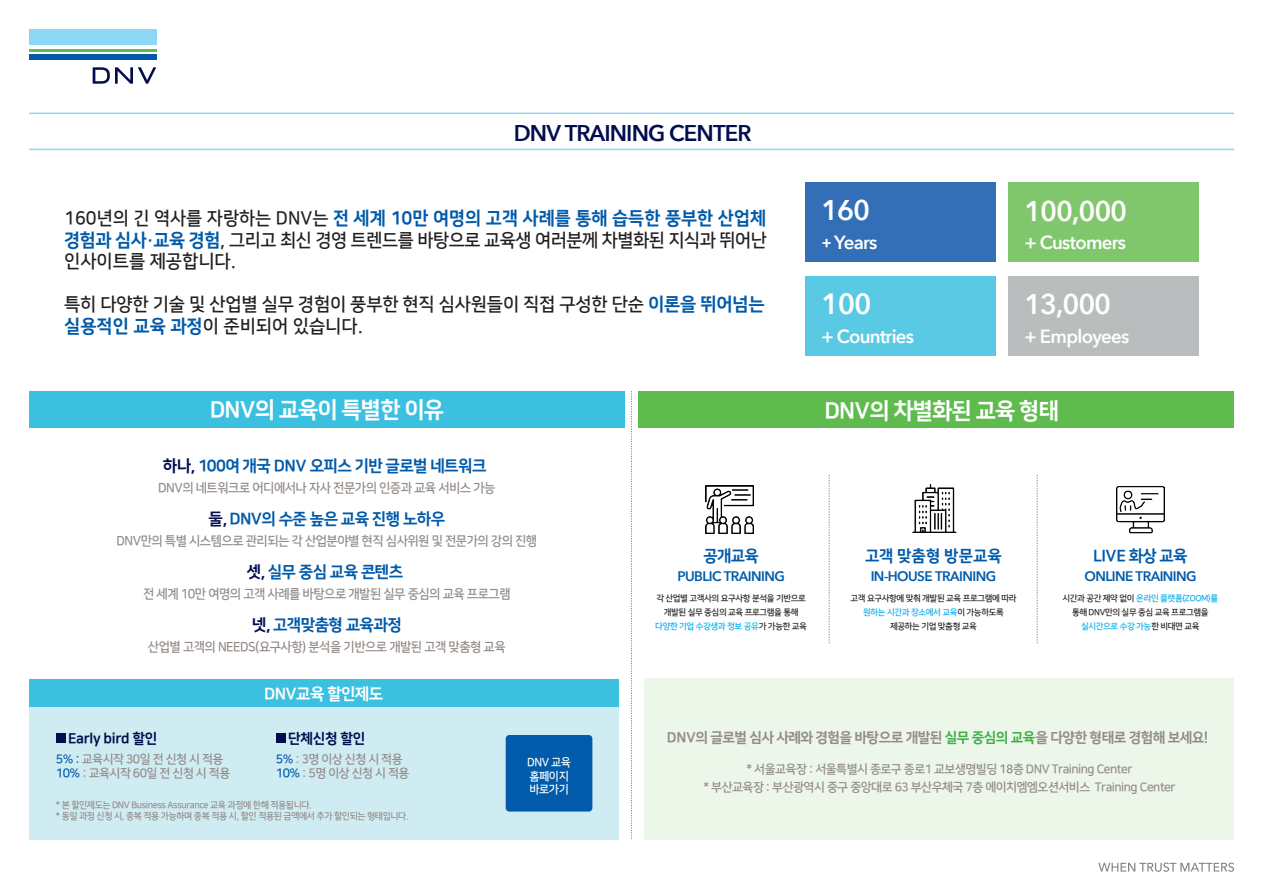
<style>
.page{position:relative;width:1263px;height:893px;background:#fff}
.page>*{position:absolute;margin:0;border:0;box-sizing:border-box;transform-origin:0 0}
.t1{font:600 29.25px "Avenir Next LT Pro";color:#fff}
.t2{font:600 28.5px "Avenir Next LT Pro";letter-spacing:-.04em;color:#fff}
.t3{font:22.8px "Nanum Square OTFEB";letter-spacing:-.04em;color:#fff}
.t4{font:600 22.8px "Avenir Next LT Pro";letter-spacing:-.04em;color:#010d4f}
.t5{font:600 19.05px "Avenir Next LT Pro";letter-spacing:-.04em;color:#fff}
.t6{font:18.3px/21.6px "Nanum Square OTFB";letter-spacing:-.01em;color:#231f20;text-align:justify;scale:.96 1}
.t7{font:18.3px/21.6px "Nanum Square OTFB";letter-spacing:-.01em;color:#231f20}
.t8{font:16.2px "Nanum Square OTFEB";letter-spacing:-.04em;color:#015aaa}
.t9{font:16.2px "Nanum Square OTFEB";letter-spacing:-.04em;color:#fff}
.t10{font:16.05px "Nanum Square OTFEB";letter-spacing:-.025em;color:#015aaa}
.t11{font:16.05px "Nanum Square OTFEB";color:#015aaa}
.t12{font:14.1px "Nanum Square OTFEB";letter-spacing:-.04em;color:#938b87}
.t13{font:14.1px "Nanum Square OTFEB";letter-spacing:-.025em;color:#010d4f}
.t14{font:600 13.8px "Avenir Next LT Pro";letter-spacing:-.04em;color:#015aaa}
.t15{font:13.05px "Nanum Square OTFB";letter-spacing:-.04em;color:#938b87;scale:.96 1}
.t16{font:12.3px/14.4px "Nanum Square OTFB";letter-spacing:-.04em;color:#938b87}
.t17{font:11.7px/13.6px "Nanum Square OTFB";letter-spacing:-.04em;color:#fff;scale:.96 1}
.t18{font:9.3px/10.9px "Nanum Square OTFB";letter-spacing:-.04em;color:#938b87;scale:.96 1}
.t19{font:8.7px/13.8px "Nanum Square OTFB";letter-spacing:-.04em;color:#231f20;text-align:center}
.s1{font-family:"Nanum Square OTFEB";color:#015aaa}
.s2{font-family:"DNV Display";font-weight:500}
.s3{color:#010d4f}
.s4{color:#00aeef}
.s5{color:#015aaa}
.s6{color:#40ae49}
</style>
<div class="page">
<div style="left:29px;top:29px;width:127px;height:15px;background:#8dd7f7"></div>
<hr style="left:29px;top:50px;width:127px;height:2px;background:#5fbb4e">
<div style="left:29px;top:55px;width:127px;height:5px;background:#015aaa"></div>
<svg style="left:93px;top:67px;width:63px;height:17px"></svg>
<svg style="left:1098px;top:863px;width:136px;height:9px"></svg>
<hr style="left:29px;top:113px;width:1205px;height:1px;background:#8dd7f7">
<hr style="left:29px;top:149px;width:1205px;height:1px;background:#8dd7f7">
<div style="left:639px;top:391px;width:595px;height:36px;background:#5fbb4e"></div>
<div style="left:29px;top:391px;width:595px;height:36px;background:#3cc0e0"></div>
<img style="left:706px;top:486px;width:48px;height:47px">
<svg style="left:829px;top:475px;width:1px;height:168px"></svg>
<svg style="left:1037px;top:475px;width:1px;height:168px"></svg>
<img style="left:912px;top:485px;width:45px;height:48px">
<img style="left:1116px;top:486px;width:48px;height:47px">
<div style="left:805px;top:183px;width:191px;height:79px;background:#326fb7"></div>
<div style="left:1008px;top:183px;width:191px;height:79px;background:#80c66d"></div>
<div style="left:805px;top:276px;width:191px;height:79px;background:#5ac9e4"></div>
<div style="left:1008px;top:276px;width:191px;height:79px;background:#b9bdbd"></div>
<svg style="left:631px;top:391px;width:1px;height:449px"></svg>
<div style="left:645px;top:679px;width:589px;height:161px;background:#ecf6e9"></div>
<div style="left:29px;top:706px;width:589px;height:134px;background:#d0ecf3"></div>
<div style="left:29px;top:679px;width:589px;height:27px;background:#3cc0e0"></div>
<div style="left:56px;top:733px;width:10px;height:10px;background:#010d4f"></div>
<div style="left:276px;top:733px;width:9px;height:10px;background:#010d4f"></div>
<div style="left:506px;top:735px;width:86px;height:76px;background:#015aaa;border-radius:4px"></div>
<p class="t4" style="left:514px;top:119px;width:239px">DNV TRAINING CENTER</p>
<p class="t6" style="left:64px;top:208px;width:733px">160년의 긴 역사를 자랑하는 DNV는 <span class="s1">전 세계 10만 여명의 고객 사례를 통해 습득한 풍부한 산업체 경험과 심사·교육 경험</span>, 그리고 최신 경영 트렌드를 바탕으로 교육생 여러분께 차별화된 지식과 뛰어난 인사이트를 제공합니다.</p>
<p class="t7" style="left:64px;top:294px;width:702px">특히 다양한 기술 및 산업별 실무 경험이 풍부한 현직 심사원들이 직접 구성한 단순 <span class="s1">이론을 뛰어넘는 실용적인 교육 과정</span>이 준비되어 있습니다.</p>
<p class="t2" style="left:821px;top:193px;width:50px">160</p>
<p class="t5" style="left:821px;top:231px;width:57px"><span class="s2">+</span> Years</p>
<p class="t1" style="left:821px;top:286px;width:52px">100</p>
<p class="t5" style="left:821px;top:325px;width:94px">+ Countries</p>
<p class="t2" style="left:1024px;top:193px;width:104px">100,000</p>
<p class="t5" style="left:1024px;top:231px;width:103px">+ Customers</p>
<p class="t2" style="left:1024px;top:287px;width:88px">13,000</p>
<p class="t5" style="left:1024px;top:324px;width:107px">+ Employees</p>
<p class="t3" style="left:210px;top:397px;width:236px">DNV의 교육이 특별한 이유</p>
<p class="t3" style="left:824px;top:398px;width:236px">DNV의 차별화된 교육 형태</p>
<p class="t8" style="left:163px;top:457px;width:325px"><span class="s3">하나,</span> 100여 개국 DNV 오피스 기반 글로벌 네트워크</p>
<p class="t15" style="left:158px;top:481px;width:353px">DNV의 네트워크로 어디에서나 자사 전문가의 인증과 교육 서비스 가능</p>
<p class="t8" style="left:208px;top:510px;width:238px"><span class="s3">둘,</span> DNV의 수준 높은 교육 진행 노하우</p>
<p class="t15" style="left:117px;top:534px;width:440px">DNV만의 특별 시스템으로 관리되는 각 산업분야별 현직 심사위원 및 전문가의 강의 진행</p>
<p class="t8" style="left:247px;top:563px;width:158px"><span class="s3">셋,</span> 실무 중심 교육 콘텐츠</p>
<p class="t15" style="left:143px;top:587px;width:384px">전 세계 10만 여명의 고객 사례를 바탕으로 개발된 실무 중심의 교육 프로그램</p>
<p class="t8" style="left:252px;top:616px;width:151px"><span class="s3">넷,</span> 고객맞춤형 교육과정</p>
<p class="t15" style="left:148px;top:639px;width:374px">산업별 고객의 NEEDS(요구사항) 분석을 기반으로 개발된 고객 맞춤형 교육</p>
<p class="t11" style="left:865px;top:547px;width:138px">고객 맞춤형 방문교육</p>
<p class="t14" style="left:871px;top:567px;width:127px">IN-HOUSE TRAINING</p>
<p class="t19" style="left:850px;top:592px;width:168px">고객 요구사항에 맞춰 개발된 교육 프로그램에 따라 <span class="s4">원하는 시간과 장소에서 교육</span>이 가능하도록 제공하는 기업 맞춤형 교육</p>
<p class="t10" style="left:1093px;top:547px;width:96px">LIVE 화상 교육</p>
<p class="t14" style="left:1084px;top:567px;width:114px">ONLINE TRAINING</p>
<p class="t19" style="left:1062px;top:592px;width:157px">시간과 공간 제약 없이 <span class="s4">온라인 플랫폼(ZOOM)를 </span>통해 DNV만의 실무 중심 교육 프로그램을 <span class="s4">실시간으로 수강 가능</span>한 비대면 교육</p>
<p class="t10" style="left:703px;top:547px;width:57px">공개교육</p>
<p class="t14" style="left:677px;top:567px;width:109px">PUBLIC TRAINING</p>
<p class="t19" style="left:655px;top:592px;width:153px">각 산업별 고객사의 요구사항 분석을 기반으로 개발된 실무 중심의 교육 프로그램을 통해 <span class="s4">다양한 기업 수강생과 정보 공유</span>가 가능한 교육</p>
<p class="t9" style="left:264px;top:685px;width:120px">DNV교육 할인제도</p>
<p class="t13" style="left:288px;top:731px;width:79px">단체신청 할인</p>
<p class="t16" style="left:276px;top:752px;width:135px"><span class="s5">5%</span> : 3명 이상 신청 시 적용<br><span class="s5">10%</span> : 5명 이상 신청 시 적용</p>
<p class="t18" style="left:56px;top:800px;width:369px">* 본 할인제도는 DNV Business Assurance 교육 과정에 한해 적용됩니다.<br>* 동일 과정 신청 시, 중복 적용 가능하며 중복 적용 시, 할인 적용된 금액에서 추가 할인되는 형태입니다.</p>
<p class="t13" style="left:68px;top:731px;width:91px">Early bird 할인</p>
<p class="t16" style="left:56px;top:752px;width:176px"><span class="s5">5% :</span> 교육시작 30일 전 신청 시 적용<br><span class="s5">10%</span> : 교육시작 60일 전 신청 시 적용</p>
<p class="t17" style="left:527px;top:755px;width:47px">DNV 교육 홈페이지 바로가기</p>
<p class="t12" style="left:667px;top:729px;width:543px">DNV의 글로벌 심사 사례와 경험을 바탕으로 개발된 <span class="s6">실무 중심의 교육</span>을 다양한 형태로 경험해 보세요!</p>
<p class="t16" style="left:703px;top:761px;width:473px;line-height:18px;text-align:center">* 서울교육장 : 서울특별시 종로구 종로1 교보생명빌딩 18층 DNV Training Center<br>* 부산교육장 : 부산광역시 중구 중앙대로 63 부산우체국 7층 에이치엠엠오션서비스 Training Center</p>
</div>
